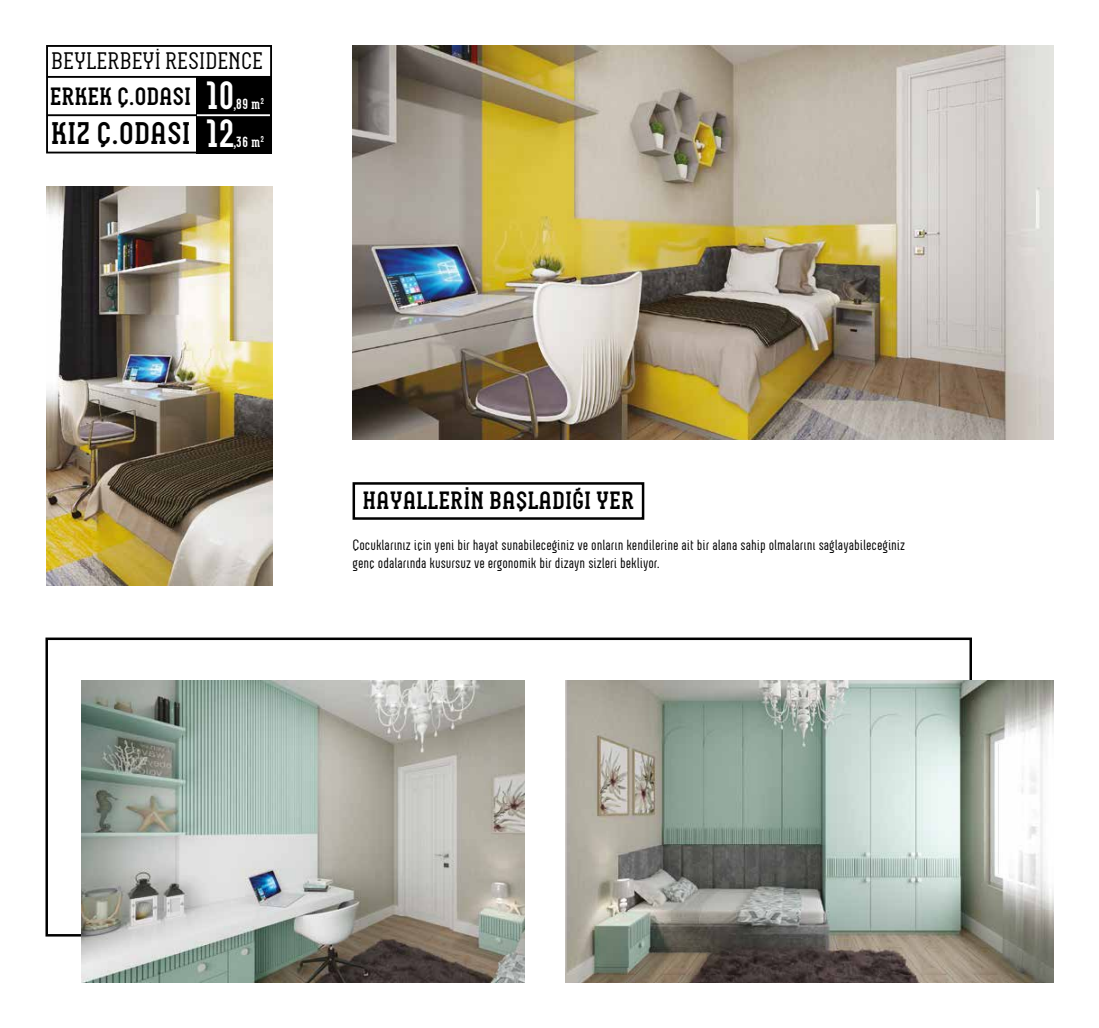
<style>
.page{position:relative;width:1099px;height:1028px;background:#fff}
.page>*{position:absolute;margin:0;border:0;box-sizing:border-box;transform-origin:0 0}
.t1{font:700 39.38px "Neubau Serif";color:#fff}
.t2{font:700 31.25px "Neubau Serif";color:#000}
.t3{font:700 25px "Neubau Serif";color:#000}
.t4{font:23.88px "Neubau Serif";color:#000}
.t5{font:15px/18px "Neubau";color:#000}
.t6{font:700 14.75px "Neubau Serif";color:#fff}
.s1{font-size:39.38px;color:#fff}
</style>
<div class="page">
<svg style="left:45px;top:637px;width:927px;height:300px"></svg>
<img style="left:81px;top:680px;width:444px;height:302px">
<img style="left:565px;top:680px;width:488px;height:302px">
<img style="left:352px;top:45px;width:701px;height:394px">
<img style="left:46px;top:187px;width:226px;height:398px">
<div style="left:352px;top:482px;width:292px;height:38px;border:2px solid #000"></div>
<div style="left:46px;top:45px;width:226px;height:108px;border:2px solid #000"></div>
<hr style="left:47px;top:76px;width:224px;height:2px;background:#000">
<hr style="left:47px;top:114px;width:224px;height:2px;background:#000">
<div style="left:197px;top:114px;width:75px;height:39px;background:#000"></div>
<div style="left:197px;top:76px;width:75px;height:39px;background:#000"></div>
<hr style="left:197px;top:114px;width:73px;height:2px;background:#fff">
<h3 class="t4" style="left:51px;top:48px;width:213px">BEYLERBEYİ RESIDENCE</h3>
<h3 class="t3" style="left:50px;top:82px;width:143px">ERKEK Ç.ODASI</h3>
<h2 class="t2" style="left:51px;top:115px;width:186px">KIZ Ç.ODASI <span class="s1">12</span></h2>
<h1 class="t1" style="left:206px;top:73px;width:30px">10</h1>
<p class="t6" style="left:233px;top:95px;width:32px">,89 m<sup>2</sup></p>
<p class="t6" style="left:233px;top:134px;width:32px">,36 m<sup>2</sup></p>
<h3 class="t3" style="left:362px;top:486px;width:273px">HAYALLERİN BAŞLADIĞI YER</h3>
<p class="t5" style="left:352px;top:535px;width:554px">Çocuklarınız için yeni bir hayat sunabileceğiniz ve onların kendilerine ait bir alana sahip olmalarını sağlayabileceğiniz genç odalarında kusursuz ve ergonomik bir dizayn sizleri bekliyor.</p>
</div>
